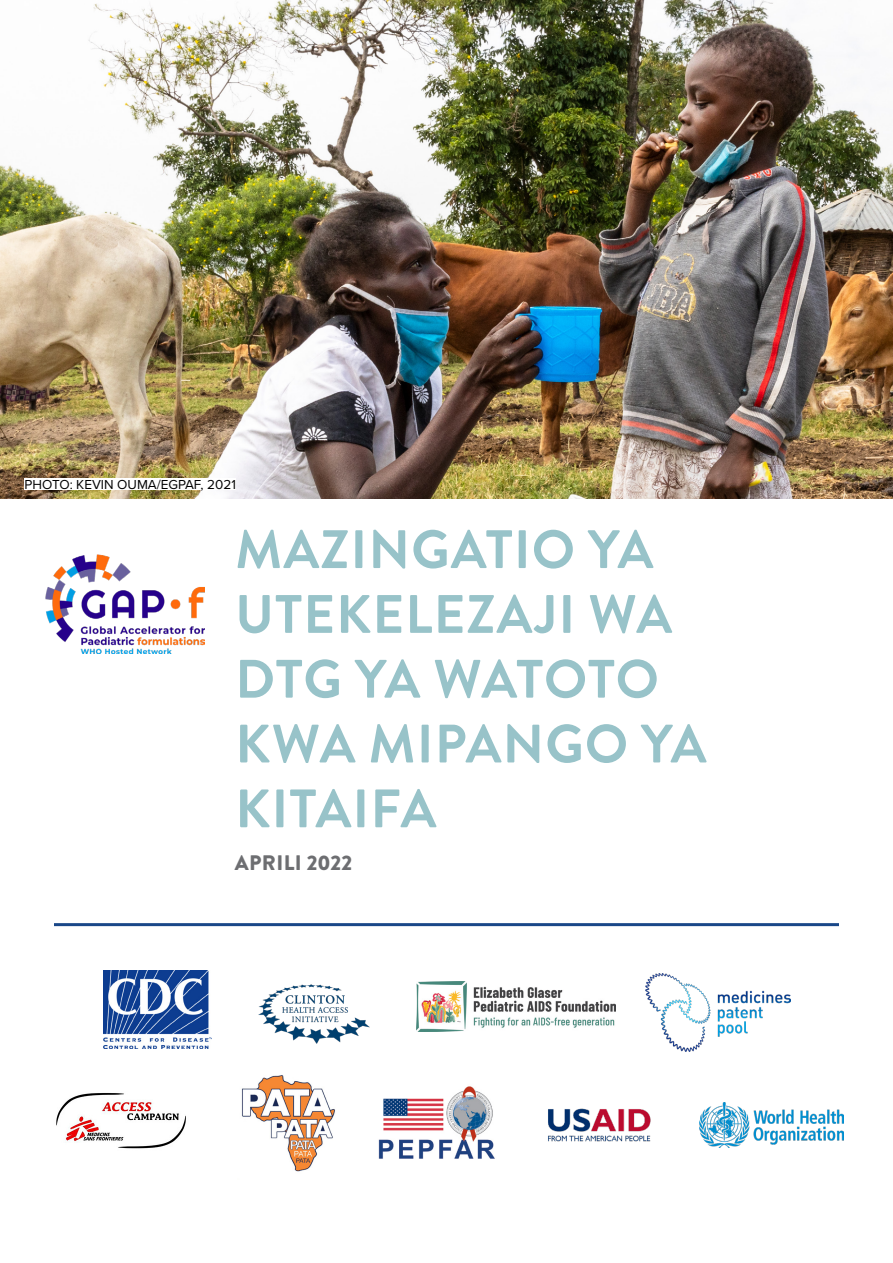
<style>
.page{position:relative;width:893px;height:1263px;background:#fff}
.page>*{position:absolute;margin:0;border:0;box-sizing:border-box;transform-origin:0 0}
.t1{font:700 54px/64.8px "Brandon Grotesque";letter-spacing:.02em;color:#98c3c9}
.t2{font:900 21px "Brandon Grotesque";letter-spacing:.02em;color:#6d6e71}
.t3{font:13.5px "Proxima Nova";color:#000}
</style>
<div class="page">
<img style="left:0;top:0;width:893px;height:498px">
<div style="left:25px;top:478px;width:211px;height:11px;background:#fff"></div>
<hr style="left:54px;top:923px;width:785px;height:3px;background:#194788">
<img style="left:56px;top:1093px;width:130px;height:56px">
<img style="left:378px;top:1086px;width:117px;height:73px">
<img style="left:548px;top:1108px;width:103px;height:34px">
<img style="left:699px;top:1103px;width:145px;height:44px">
<img style="left:241px;top:1075px;width:94px;height:97px">
<img style="left:258px;top:984px;width:112px;height:60px">
<img style="left:646px;top:973px;width:145px;height:78px">
<img style="left:416px;top:981px;width:199px;height:51px">
<img style="left:103px;top:970px;width:108px;height:78px">
<img style="left:45px;top:554px;width:159px;height:99px">
<p class="t3" style="left:25px;top:474px;width:213px">PHOTO: KEVIN OUMA/EGPAF, 2021</p>
<p class="t1" style="left:235px;top:518px;width:473px">MAZINGATIO YA<br>UTEKELEZAJI WA<br>DTG YA WATOTO<br>KWA MIPANGO YA<br>KITAIFA</p>
<p class="t2" style="left:235px;top:848px;width:119px">APRILI 2022</p>
</div>
